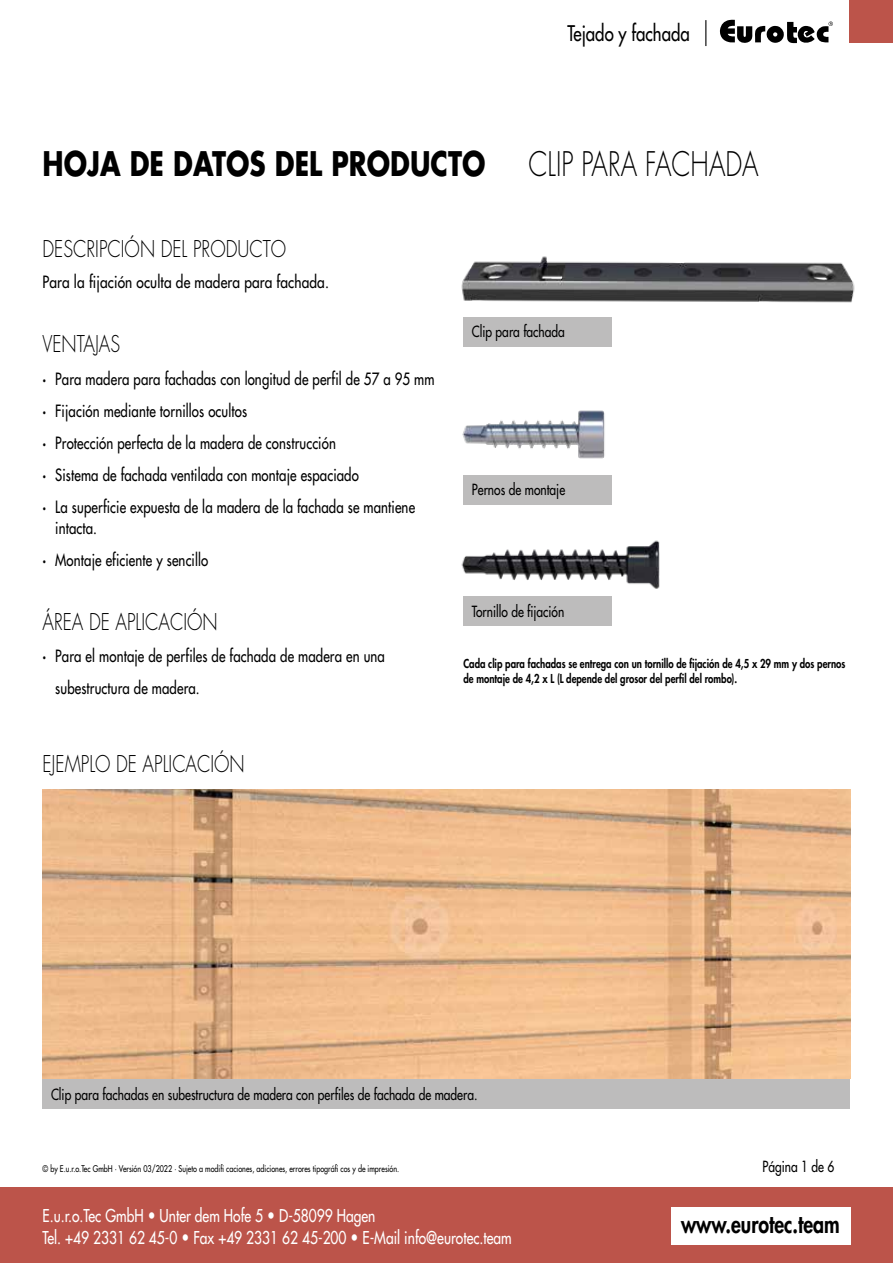
<style>
.page{position:relative;width:893px;height:1263px;background:#fff}
.page>*{position:absolute;margin:0;border:0;box-sizing:border-box;transform-origin:0 0}
.t1{font:700 33px "Futura Std";color:#000;scale:.8 1}
.t2{font:300 33px "Futura Std";color:#000;scale:.78 1}
.t3{font:800 24.3px "Futura Std";color:#000;scale:.8 1}
.t4{font:300 22.5px "Futura Std";color:#000;scale:.8 1}
.t5{font:500 21px "Futura Std";color:#000;scale:.8 1}
.t6{font:500 17.25px/22.5px "Futura Std";color:#fff;scale:.8 1}
.t7{font:500 16.5px/32.1px "Futura Std";letter-spacing:.01em;color:#000;scale:.8 1}
.t8{font:500 16.5px "Futura Std";letter-spacing:.01em;color:#000;scale:.83 1}
.t9{font:500 15px "Futura Std";color:#000;scale:.8 1}
.t10{font:800 12px/15px "Futura Std";color:#000;scale:.8 1}
.t11{font:500 9px "Futura Std";color:#000;scale:.8 1}
.s1{font-weight:800}
</style>
<div class="page">
<div style="left:0;top:1187px;width:893px;height:76px;background:#bc544a"></div>
<div style="left:671px;top:1208px;width:179px;height:37px;background:#fff"></div>
<div style="left:849px;top:0;width:44px;height:43px;background:#bc544a"></div>
<svg style="left:720px;top:20px;width:113px;height:24px"></svg>
<svg style="left:705px;top:20px;width:1px;height:26px"></svg>
<img style="left:461px;top:256px;width:394px;height:47px">
<img style="left:461px;top:540px;width:199px;height:49px">
<img style="left:462px;top:410px;width:143px;height:49px">
<div style="left:463px;top:475px;width:149px;height:30px;background:#bdbcbc"></div>
<div style="left:463px;top:317px;width:149px;height:30px;background:#bdbcbc"></div>
<div style="left:463px;top:596px;width:149px;height:30px;background:#bdbcbc"></div>
<div style="left:43px;top:1079px;width:807px;height:29px;background:#bdbcbc"></div>
<img style="left:43px;top:789px;width:807px;height:290px">
<p class="t5" style="left:567px;top:20px;width:154px">Tejado y fachada</p>
<h1 class="t1" style="left:43px;top:142px;width:555px">HOJA DE DATOS DEL PRODUCTO</h1>
<h1 class="t2" style="left:529px;top:144px;width:297px">CLIP PARA FACHADA</h1>
<h3 class="t4" style="left:43px;top:235px;width:306px">DESCRIPCIÓN DEL PRODUCTO</h3>
<p class="t8" style="left:43px;top:271px;width:347px">Para la fijación oculta de madera para fachada.</p>
<h3 class="t4" style="left:43px;top:331px;width:99px">VENTAJAS</h3>
<p class="t7" style="left:43px;top:363px;width:492px"><span class="s1">·</span> Para madera para fachadas con longitud de perfil de 57 a 95 mm <span class="s1">·</span> Fijación mediante tornillos ocultos<br><span class="s1">·</span> Protección perfecta de la madera de construcción<br><span class="s1">·</span> Sistema de fachada ventilada con montaje espaciado<br><span class="s1">·</span> La superficie expuesta de la madera de la fachada se mantiene</p>
<p class="t7" style="left:43px;top:512px;width:209px;text-indent:13px">intacta.<br><span class="s1">·</span> Montaje eficiente y sencillo</p>
<h3 class="t4" style="left:43px;top:608px;width:220px">ÁREA DE APLICACIÓN</h3>
<p class="t7" style="left:55px;top:640px;width:414px;text-indent:-13px"><span class="s1">·</span> Para el montaje de perfiles de fachada de madera en una subestructura de madera.</p>
<h3 class="t4" style="left:43px;top:751px;width:254px">EJEMPLO DE APLICACIÓN</h3>
<p class="t9" style="left:472px;top:322px;width:118px">Clip para fachada</p>
<p class="t9" style="left:472px;top:480px;width:118px">Pernos de montaje</p>
<p class="t9" style="left:472px;top:602px;width:117px">Tornillo de fijación</p>
<p class="t10" style="left:463px;top:656px;width:479px">Cada clip para fachadas se entrega con un tornillo de fijación de 4,5 x 29 mm y dos pernos de montaje de 4,2 x L (L depende del grosor del perfil del rombo).</p>
<p class="t9" style="left:51px;top:1085px;width:535px">Clip para fachadas en subestructura de madera con perfiles de fachada de madera.</p>
<p class="t11" style="left:43px;top:1163px;width:447px">© by E.u.r.o.Tec GmbH · Versión 03/2022 · Sujeto a modifi caciones, adiciones, errores tipográfi cos y de impresión.</p>
<p class="t9" style="left:762px;top:1157px;width:92px">Página 1 de 6</p>
<p class="t6" style="left:43px;top:1204px;width:588px">E.u.r.o.Tec GmbH <span class="s1">•</span> Unter dem Hofe 5 <span class="s1">•</span> D-58099 Hagen<br>Tel. +49 2331 62 45-0 <span class="s1">•</span> Fax +49 2331 62 45-200 <span class="s1">•</span> E-Mail info@eurotec.team</p>
<h2 class="t3" style="left:681px;top:1208px;width:200px">www.eurotec.team</h2>
</div>
